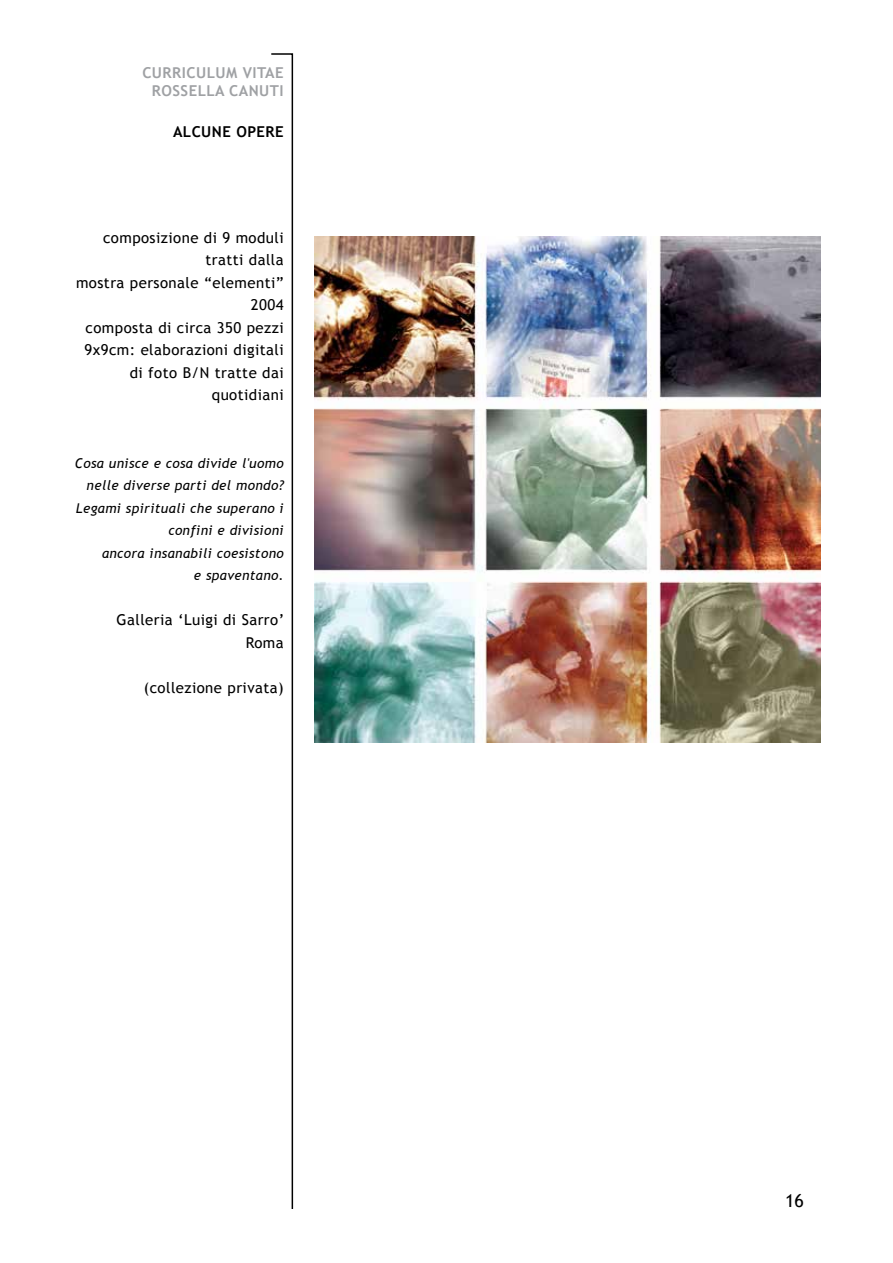
<style>
.page{position:relative;width:893px;height:1263px;background:#fff}
.page>*{position:absolute;margin:0;border:0;box-sizing:border-box;transform-origin:0 0}
.t1{font:18px "Trebuchet MS";color:#000}
.t2{font:15px/22.5px "Trebuchet MS";letter-spacing:.03em;color:#000;text-align:right}
.t3{font:700 15px "Trebuchet MS";color:#9fa1a4}
.t4{font:700 15px "Trebuchet MS";color:#000}
.t5{font:italic 13.5px/22.5px "Trebuchet MS";letter-spacing:.03em;color:#000;text-align:right}
</style>
<div class="page">
<svg style="left:271px;top:53px;width:23px;height:1156px"></svg>
<img style="left:315px;top:236px;width:506px;height:506px">
<p class="t3" style="left:142px;top:63px;width:11px">CURRICULU</p>
<p class="t3" style="left:226px;top:63px;width:35px">M VITAE</p>
<p class="t3" style="left:152px;top:81px;width:20px">ROSSELLA</p>
<p class="t3" style="left:229px;top:81px;width:20px">CANUTI</p>
<p class="t4" style="left:173px;top:122px;width:11px">ALCUNE</p>
<p class="t4" style="left:236px;top:122px;width:11px">OPERE</p>
<p class="t2" style="left:76px;top:226px;width:209px">composizione di 9 moduli tratti dalla<br>mostra personale “elementi”<br>2004<br>composta di circa 350 pezzi<br>9x9cm: elaborazioni digitali di foto B/N tratte dai quotidiani</p>
<p class="t5" style="left:75px;top:452px;width:210px">Cosa unisce e cosa divide l'uomo nelle diverse parti del mondo?<br>Legami spirituali che superano i confini e divisioni<br>ancora insanabili coesistono<br>e spaventano.</p>
<p class="t2" style="left:117px;top:609px;width:169px">Galleria ‘Luigi di Sarro’<br>Roma</p>
<p class="t2" style="left:144px;top:676px;width:141px">(collezione privata)</p>
<p class="t1" style="left:785px;top:1190px;width:20px">16</p>
</div>
